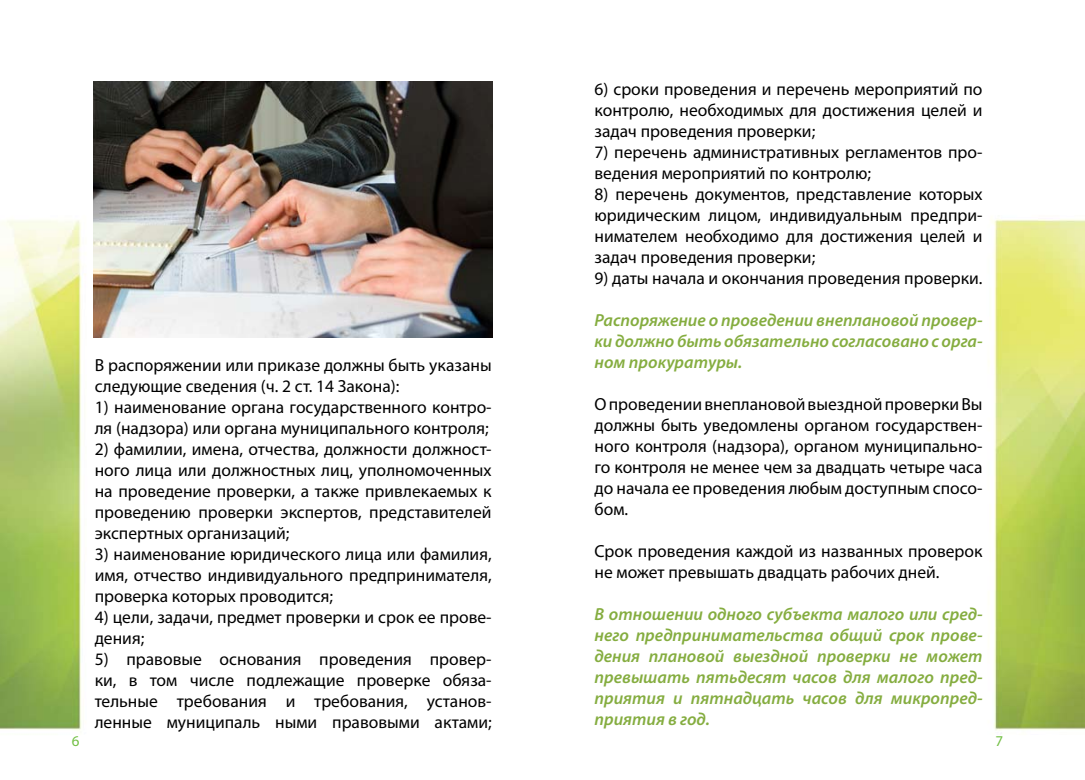
<style>
.page{position:relative;width:1085px;height:780px;background:#fff}
.page>*{position:absolute;margin:0;border:0;box-sizing:border-box;transform-origin:0 0}
.t1{font:17.5px/21px "Myriad Pro";color:#000;text-align:justify}
.t2{font:italic 600 17.5px/21px "Myriad Pro";color:#85ad40;text-align:justify}
.t3{font:15px "Myriad Pro";color:#72bf44}
</style>
<div class="page">
<img style="left:0;top:219px;width:1084px;height:515px">
<img style="left:93px;top:81px;width:400px;height:257px">
<p class="t1" style="left:95px;top:354px;width:398px">В распоряжении или приказе должны быть указаны следующие сведения (ч. 2 ст. 14 Закона):</p>
<p class="t1" style="left:95px;top:396px;width:398px">1) наименование органа государственного контро&shy;ля (надзора) или органа муниципального контроля;</p>
<p class="t1" style="left:95px;top:438px;width:398px">2) фамилии, имена, отчества, должности должност&shy;ного лица или должностных лиц, уполномоченных на проведение проверки, а также привлекаемых к проведению проверки экспертов, представителей экспертных организаций;</p>
<p class="t1" style="left:95px;top:543px;width:398px">3) наименование юридического лица или фамилия, имя, отчество индивидуального предпринимателя, проверка которых проводится;</p>
<p class="t1" style="left:95px;top:606px;width:398px">4) цели, задачи, предмет проверки и срок ее прове&shy;дения;</p>
<p class="t1" style="left:95px;top:648px;width:398px">5) правовые основания проведения провер&shy;ки, в том числе подлежащие проверке обяза&shy;тельные требования и требования, установ&shy;ленные муниципаль ными правовыми актами;</p>
<p class="t1" style="left:594px;top:78px;width:389px">6) сроки проведения и перечень мероприятий по контролю, необходимых для достижения целей и задач проведения проверки;</p>
<p class="t1" style="left:594px;top:141px;width:389px">7) перечень административных регламентов про&shy;ведения мероприятий по контролю;</p>
<p class="t1" style="left:594px;top:183px;width:389px">8) перечень документов, представление которых юридическим лицом, индивидуальным предпри&shy;нимателем необходимо для достижения целей и задач проведения проверки;</p>
<p class="t1" style="left:594px;top:267px;width:389px">9) даты начала и окончания проведения проверки.</p>
<p class="t2" style="left:594px;top:309px;width:389px">Распоряжение о проведении внеплановой провер&shy;ки должно быть обязательно согласовано с орга&shy;ном прокуратуры.</p>
<p class="t1" style="left:594px;top:393px;width:389px">О проведении внеплановой выездной проверки Вы должны быть уведомлены органом государствен&shy;ного контроля (надзора), органом муниципально&shy;го контроля не менее чем за двадцать четыре часа до начала ее проведения любым доступным спосо&shy;бом.</p>
<p class="t1" style="left:594px;top:540px;width:389px">Срок проведения каждой из названных проверок не может превышать двадцать рабочих дней.</p>
<p class="t2" style="left:594px;top:603px;width:389px">В отношении одного субъекта малого или сред&shy;него предпринимательства общий срок прове&shy;дения плановой выездной проверки не может превышать пятьдесят часов для малого пред&shy;приятия и пятнадцать часов для микропред&shy;приятия в год.</p>
<p class="t3" style="left:72px;top:731px;width:9px">6</p>
<p class="t3" style="left:995px;top:731px;width:9px">7</p>
</div>
